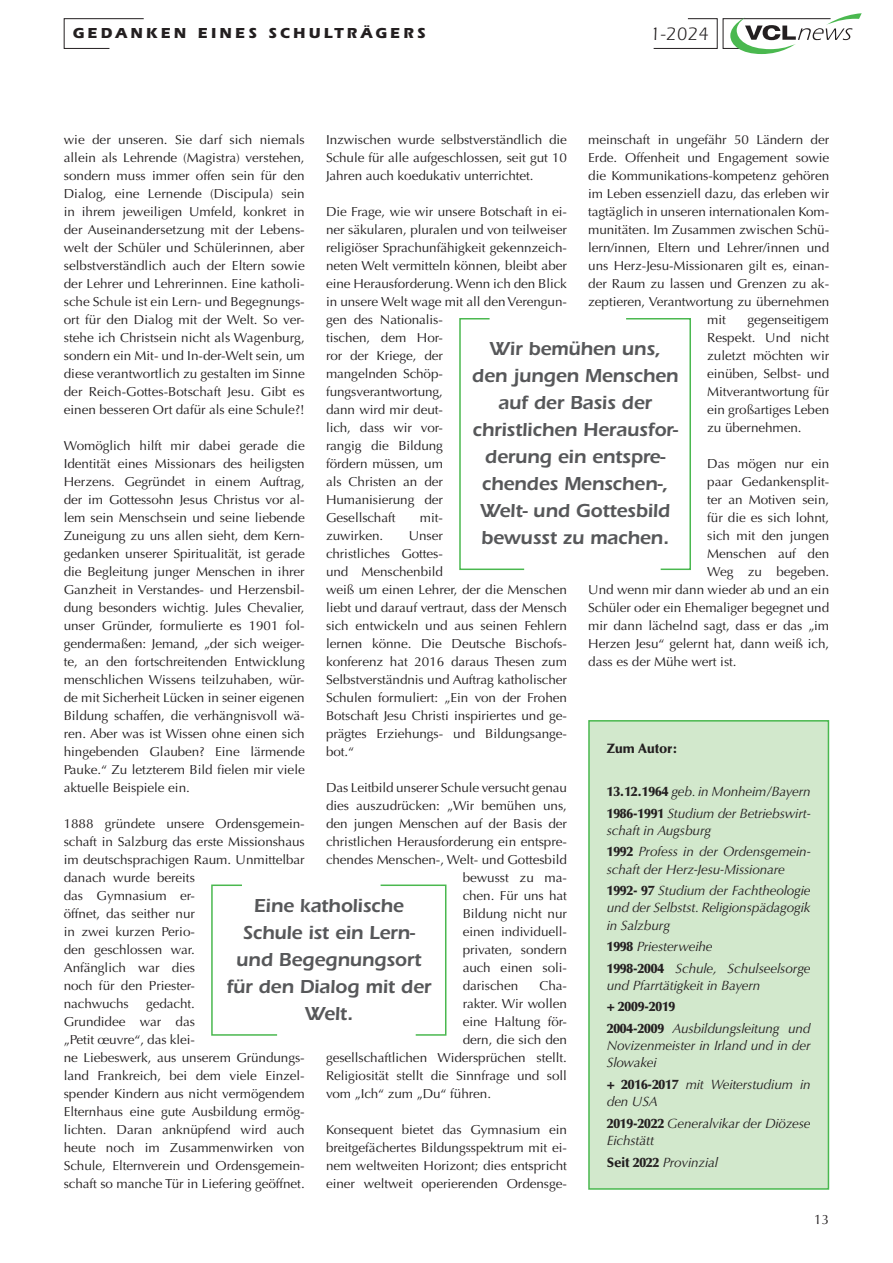
<style>
.page{position:relative;width:893px;height:1263px;background:#fff}
.page>*{position:absolute;margin:0;border:0;box-sizing:border-box;transform-origin:0 0}
.Zitat{font:600 19.5px/27px "ITC Eras Std";letter-spacing:-.01em;color:#57585a;text-align:center}
.t1{font:18.6px "ITC Eras Std";color:#231f20}
.t2{font:700 15px "ITC Eras Std";letter-spacing:.21em;color:#231f20}
.t3{font:italic 13.5px/17.2px "Optima LT Std";letter-spacing:-.01em;color:#231f20}
.t4{font:900 13.5px "Optima LT Std";letter-spacing:-.01em;color:#231f20}
.t5{font:13.5px "Optima LT Std";color:#231f20}
.t6{font:13.05px/18px "Optima LT Std";letter-spacing:-.005em;color:#231f20;text-align:justify;scale:1.04 1}
.s1{font-weight:900;font-style:normal}
</style>
<div class="page">
<svg style="left:63px;top:18px;width:81px;height:31px"></svg>
<svg style="left:653px;top:13px;width:209px;height:41px"></svg>
<div style="left:589px;top:721px;width:239px;height:468px;background:#d2e8cc"></div>
<div style="left:588px;top:720px;width:241px;height:470px;border:2px solid #4ab84f"></div>
<svg style="left:459px;top:318px;width:66px;height:252px"></svg>
<svg style="left:626px;top:318px;width:65px;height:252px"></svg>
<svg style="left:211px;top:884px;width:67px;height:152px"></svg>
<svg style="left:380px;top:884px;width:67px;height:152px"></svg>
<p class="t2" style="left:73px;top:24px;width:355px">GEDANKEN EINES SCHULTRÄGERS</p>
<p class="t1" style="left:650px;top:23px;width:60px">1-2024</p>
<p class="t6" style="left:64px;top:131px;width:233px">wie der unseren. Sie darf sich niemals allein als Lehrende (Magistra) verstehen, sondern muss immer offen sein für den Dialog, eine Lernende (Discipula) sein in ihrem jeweiligen Umfeld, konkret in der Auseinandersetzung mit der Lebens&shy;welt der Schüler und Schülerinnen, aber selbstverständlich auch der Eltern sowie der Lehrer und Lehrerinnen. Eine katholi&shy;sche Schule ist ein Lern- und Begegnungs&shy;ort für den Dialog mit der Welt. So ver&shy;stehe ich Christsein nicht als Wagenburg, sondern ein Mit- und In-der-Welt sein, um diese verantwortlich zu gestalten im Sinne der Reich-Gottes-Botschaft Jesu. Gibt es einen besseren Ort dafür als eine Schule?!</p>
<p class="t6" style="left:64px;top:437px;width:233px">Womöglich hilft mir dabei gerade die Identität eines Missionars des heiligsten Herzens. Gegründet in einem Auftrag, der im Gottessohn Jesus Christus vor al&shy;lem sein Menschsein und seine liebende Zuneigung zu uns allen sieht, dem Kern&shy;gedanken unserer Spiritualität, ist gerade die Begleitung junger Menschen in ihrer Ganzheit in Verstandes- und Herzensbil&shy;dung besonders wichtig. Jules Chevalier, unser Gründer, formulierte es 1901 fol&shy;gendermaßen: Jemand, „der sich weiger&shy;te, an den fortschreitenden Entwicklung menschlichen Wissens teilzuhaben, wür&shy;de mit Sicherheit Lücken in seiner eigenen Bildung schaffen, die verhängnisvoll wä&shy;ren. Aber was ist Wissen ohne einen sich hingebenden Glauben? Eine lärmende Pauke.“ Zu letzterem Bild fielen mir viele aktuelle Beispiele ein.</p>
<p class="t6" style="left:64px;top:815px;width:233px;text-align:left">1888 gründete unsere Ordensgemein&shy;schaft in Salzburg das erste Missionshaus im deutschsprachigen Raum. Unmittelbar danach wurde bereits<br>das Gymnasium er-<br>öffnet, das seither nur<br>in zwei kurzen Perio-<br>den geschlossen war.<br>Anfänglich war dies<br>noch für den Priester-<br>nachwuchs</p>
<p class="t6" style="left:588px;top:131px;width:233px">meinschaft in ungefähr 50 Ländern der</p>
<p class="t6" style="left:588px;top:149px;width:233px">Erde. Offenheit und Engagement sowie</p>
<p class="t6" style="left:588px;top:167px;width:233px">die Kommunikations-kompetenz gehören</p>
<p class="t6" style="left:588px;top:185px;width:233px">im Leben essenziell dazu, das erleben wir</p>
<p class="t6" style="left:588px;top:203px;width:233px">tagtäglich in unseren internationalen Kom-</p>
<p class="t6" style="left:588px;top:221px;width:233px">munitäten. Im Zusammen zwischen Schü-</p>
<p class="t6" style="left:588px;top:239px;width:233px">lern/innen, Eltern und Lehrer/innen und</p>
<p class="t6" style="left:588px;top:257px;width:233px">uns Herz-Jesu-Missionaren gilt es, einan-</p>
<p class="t6" style="left:588px;top:275px;width:233px">der Raum zu lassen und Grenzen zu ak-</p>
<p class="t6" style="left:588px;top:293px;width:233px">zeptieren, Verantwortung zu übernehmen</p>
<p class="t6" style="left:707px;top:311px;width:19px">mit</p>
<p class="t6" style="left:326px;top:131px;width:233px">Inzwischen wurde selbstverständlich die Schule für alle aufgeschlossen, seit gut 10<br>Jahren auch koedukativ unterrichtet.</p>
<p class="t6" style="left:326px;top:203px;width:233px;text-align:left">Die Frage, wie wir unsere Botschaft in ei&shy;ner säkularen, pluralen und von teilweiser religiöser Sprachunfähigkeit gekennzeich&shy;neten Welt vermitteln können, bleibt aber eine Herausforderung. Wenn ich den Blick in unsere Welt wage mit all den Verengun&shy;gen des Nationalis-<br>tischen, dem Hor-<br>ror der Kriege, der<br>mangelnden Schöp-<br>fungsverantwortung,<br>dann wird mir deut-<br>lich, dass wir vor-<br>rangig die Bildung<br>fördern müssen, um<br>als Christen an der<br>Humanisierung der<br>Gesellschaft</p>
<p class="t6" style="left:707px;top:311px;width:119px;text-indent:40px">gegenseitigem Respekt. Und nicht zuletzt möchten wir einüben, Selbst- und Mitverantwortung für ein großartiges Leben zu übernehmen.</p>
<p class="t6" style="left:707px;top:455px;width:119px">Das mögen nur ein</p>
<p class="t6" style="left:707px;top:473px;width:119px">paar Gedankensplit-</p>
<p class="t6" style="left:707px;top:491px;width:119px">ter an Motiven sein,</p>
<p class="t6" style="left:707px;top:509px;width:119px">für die es sich lohnt,</p>
<p class="t6" style="left:707px;top:527px;width:119px">sich mit den jungen</p>
<p class="t6" style="left:707px;top:545px;width:119px">Menschen auf den</p>
<p class="t6" style="left:707px;top:563px;width:119px">Weg zu begeben.</p>
<p class="t6" style="left:588px;top:581px;width:233px">Und wenn mir dann wieder ab und an ein</p>
<p class="t6" style="left:588px;top:599px;width:233px">Schüler oder ein Ehemaliger begegnet und</p>
<p class="t6" style="left:588px;top:617px;width:233px">mir dann lächelnd sagt, dass er das „im</p>
<p class="t6" style="left:588px;top:635px;width:233px">Herzen Jesu“ gelernt hat, dann weiß ich,</p>
<p class="t6" style="left:588px;top:653px;width:144px">dass es der Mühe wert ist.</p>
<p class="Zitat" style="left:472px;top:335px;width:208px">Wir bemühen uns, den jungen Menschen auf der Basis der christlichen Herausfor&shy;derung ein entspre&shy;chendes Menschen-,<br>Welt- und Gottesbild bewusst zu machen.</p>
<p class="t6" style="left:420px;top:509px;width:24px">mit-</p>
<p class="t6" style="left:326px;top:527px;width:57px">zuwirken.</p>
<p class="t6" style="left:326px;top:527px;width:233px;text-align:left;text-indent:83px">Unser<br>christliches Gottes-<br>und Menschenbild<br>weiß um einen Lehrer, der die Menschen liebt und darauf vertraut, dass der Mensch sich entwickeln und aus seinen Fehlern lernen könne. Die Deutsche Bischofs&shy;konferenz hat 2016 daraus Thesen zum<br>Selbstverständnis und Auftrag katholischer<br>Schulen formuliert: „Ein von der Frohen<br>Botschaft Jesu Christi inspiriertes und ge&shy;prägtes Erziehungs- und Bildungsange&shy;bot.“</p>
<p class="t6" style="left:326px;top:779px;width:233px">Das Leitbild unserer Schule versucht genau</p>
<p class="t6" style="left:326px;top:797px;width:233px">dies auszudrücken: „Wir bemühen uns,</p>
<p class="t6" style="left:326px;top:815px;width:233px">den jungen Menschen auf der Basis der</p>
<p class="t6" style="left:326px;top:833px;width:233px">christlichen Herausforderung ein entspre-</p>
<p class="t6" style="left:326px;top:851px;width:233px">chendes Menschen-, Welt- und Gottesbild</p>
<p class="t6" style="left:463px;top:869px;width:102px">bewusst zu ma-</p>
<p class="t6" style="left:463px;top:887px;width:102px">chen. Für uns hat</p>
<p class="t6" style="left:463px;top:905px;width:102px">Bildung nicht nur</p>
<p class="t6" style="left:463px;top:923px;width:102px">einen individuell-</p>
<p class="t6" style="left:463px;top:941px;width:102px">privaten, sondern</p>
<p class="t6" style="left:463px;top:959px;width:102px">auch einen soli-</p>
<p class="t6" style="left:463px;top:977px;width:55px">darischen</p>
<p class="t6" style="left:539px;top:977px;width:28px">Cha-</p>
<p class="t6" style="left:463px;top:995px;width:102px">rakter. Wir wollen</p>
<p class="t6" style="left:463px;top:1013px;width:102px">eine Haltung för-</p>
<p class="t6" style="left:463px;top:1031px;width:102px">dern, die sich den</p>
<p class="t6" style="left:326px;top:1049px;width:233px">gesellschaftlichen Widersprüchen stellt.</p>
<p class="t6" style="left:326px;top:1067px;width:233px">Religiosität stellt die Sinnfrage und soll</p>
<p class="t6" style="left:326px;top:1085px;width:160px">vom „Ich“ zum „Du“ führen.</p>
<p class="t6" style="left:326px;top:1121px;width:233px">Konsequent bietet das Gymnasium ein breitgefächertes Bildungsspektrum mit ei&shy;nem weltweiten Horizont; dies entspricht einer weltweit operierenden Ordensge-</p>
<p class="t4" style="left:607px;top:741px;width:73px">Zum Autor:</p>
<p class="t3" style="left:607px;top:783px;width:205px"><span class="s1">13.12.1964</span> geb. in Monheim/Bayern</p>
<p class="t3" style="left:607px;top:805px;width:205px"><span class="s1">1986-1991</span> Studium der Betriebswirt&shy;schaft in Augsburg</p>
<p class="t3" style="left:607px;top:843px;width:205px"><span class="s1">1992</span> Profess in der Ordensgemein&shy;schaft der Herz-Jesu-Missionare</p>
<p class="t3" style="left:607px;top:882px;width:205px;text-align:justify"><span class="s1">1992- 97</span> Studium der Fachtheologie und der Selbstst. Religionspädagogik in Salzburg</p>
<p class="t3" style="left:607px;top:938px;width:107px"><span class="s1">1998</span> Priesterweihe</p>
<p class="t3" style="left:607px;top:960px;width:205px"><span class="s1">1998-2004</span> Schule, Schulseelsorge und Pfarrtätigkeit in Bayern</p>
<p class="t4" style="left:607px;top:999px;width:70px">+ 2009-2019</p>
<p class="t3" style="left:607px;top:1020px;width:205px;text-align:justify"><span class="s1">2004-2009</span> Ausbildungsleitung und Novizenmeister in Irland und in der Slowakei</p>
<p class="t3" style="left:607px;top:1076px;width:205px"><span class="s1">+ 2016-2017</span> mit Weiterstudium in den USA</p>
<p class="t3" style="left:607px;top:1115px;width:205px"><span class="s1">2019-2022</span> Generalvikar der Diözese<br>Eichstätt</p>
<p class="t3" style="left:607px;top:1153px;width:113px"><span class="s1">Seit 2022</span> Provinzial</p>
<p class="Zitat" style="left:254px;top:892px;width:152px">Eine katholische</p>
<p class="Zitat" style="left:226px;top:919px;width:206px">Schule ist ein Lern&shy;und Begegnungsort für den Dialog mit der<br>Welt.</p>
<p class="t6" style="left:64px;top:995px;width:233px;text-align:left;text-indent:82px">gedacht.<br>Grundidee war das<br>„Petit œuvre“, das klei-<br>ne Liebeswerk, aus unserem Gründungs&shy;land Frankreich, bei dem viele Einzel&shy;spender Kindern aus nicht vermögendem Elternhaus eine gute Ausbildung ermög&shy;lichten. Daran anknüpfend wird auch heute noch im Zusammenwirken von Schule, Elternverein und Ordensgemein&shy;schaft so manche Tür in Liefering geöffnet.</p>
<p class="t5" style="left:814px;top:1212px;width:17px">13</p>
</div>
